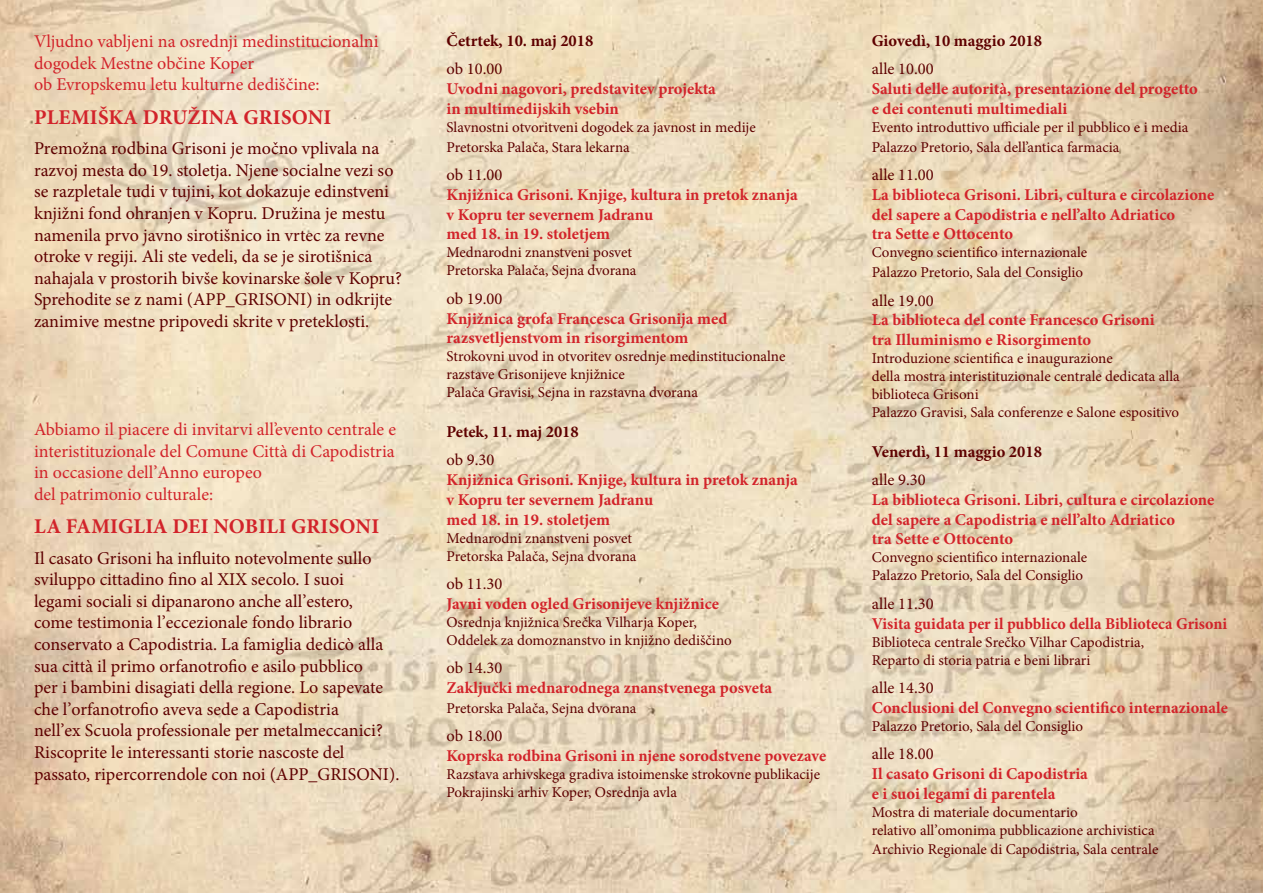
<style>
.page{position:relative;width:1263px;height:893px;background:#fff}
.page>*{position:absolute;margin:0;border:0;box-sizing:border-box;transform-origin:0 0}
.t1{font:700 21px "Minion Pro";letter-spacing:.01em;color:#d2232a}
.t2{font:18px/21.6px "Minion Pro";color:#5e0000}
.t3{font:18px/21.6px "Minion Pro";color:#d2232a}
.t4{font:700 16.5px/19.8px "Minion Pro";color:#d2232a}
.t5{font:16.5px "Minion Pro";color:#5e0000}
.t6{font:700 16.5px "Minion Pro";color:#5e0000}
.t7{font:15px/18px "Minion Pro";color:#5e0000}
</style>
<div class="page">
<img style="left:0;top:0;width:1263px;height:893px">
<p class="t3" style="left:34px;top:31px;width:346px">Vljudno vabljeni na osrednji medinstitucionalni dogodek Mestne občine Koper<br>ob Evropskemu letu kulturne dediščine:</p>
<h1 class="t1" style="left:34px;top:103px;width:299px">Plemiška družina Grisoni</h1>
<p class="t2" style="left:34px;top:138px;width:369px">Premožna rodbina Grisoni je močno vplivala na razvoj mesta do 19. stoletja. Njene socialne vezi so se razpletale tudi v tujini, kot dokazuje edinstveni knjižni fond ohranjen v Kopru. Družina je mestu namenila prvo javno sirotišnico in vrtec za revne otroke v regiji. Ali ste vedeli, da se je sirotišnica nahajala v prostorih bivše kovinarske šole v Kopru?<br>Sprehodite se z nami (APP_GRISONI) in odkrijte zanimive mestne pripovedi skrite v preteklosti.</p>
<p class="t3" style="left:34px;top:418px;width:363px">Abbiamo il piacere di invitarvi all’evento centrale e interistituzionale del Comune Città di Capodistria in occasione dell’Anno europeo<br>del patrimonio culturale:</p>
<h1 class="t1" style="left:34px;top:512px;width:347px">La famiglia dei nobili Grisoni</h1>
<p class="t2" style="left:34px;top:547px;width:367px">Il casato Grisoni ha influito notevolmente sullo sviluppo cittadino fino al XIX secolo. I suoi<br>legami sociali si dipanarono anche all’estero,<br>come testimonia l’eccezionale fondo librario conservato a Capodistria. La famiglia dedicò alla sua città il primo orfanotrofio e asilo pubblico<br>per i bambini disagiati della regione. Lo sapevate che l’orfanotrofio aveva sede a Capodistria<br>nell’ex Scuola professionale per metalmeccanici?<br>Riscoprite le interessanti storie nascoste del passato, ripercorrendole con noi (APP_GRISONI).</p>
<p class="t6" style="left:446px;top:29px;width:148px">Četrtek, 10. maj 2018</p>
<p class="t5" style="left:446px;top:58px;width:57px">ob 10.00</p>
<p class="t4" style="left:446px;top:79px;width:271px">Uvodni nagovori, predstavitev projekta in multimedijskih vsebin</p>
<p class="t7" style="left:446px;top:117px;width:311px;line-height:19.8px">Slavnostni otvoritveni dogodek za javnost in medije<br>Pretorska Palača, Stara lekarna</p>
<p class="t5" style="left:446px;top:164px;width:57px">ob 11.00</p>
<p class="t4" style="left:446px;top:184px;width:353px">Knjižnica Grisoni. Knjige, kultura in pretok znanja v Kopru ter severnem Jadranu<br>med 18. in 19. stoletjem</p>
<p class="t7" style="left:446px;top:244px;width:191px">Mednarodni znanstveni posvet<br>Pretorska Palača, Sejna dvorana</p>
<p class="t5" style="left:446px;top:287px;width:57px">ob 19.00</p>
<p class="t4" style="left:446px;top:308px;width:283px">Knjižnica grofa Francesca Grisonija med razsvetljenstvom in risorgimentom</p>
<p class="t7" style="left:446px;top:348px;width:340px">Strokovni uvod in otvoritev osrednje medinstitucionalne razstave Grisonijeve knjižnice<br>Palača Gravisi, Sejna in razstavna dvorana</p>
<p class="t6" style="left:446px;top:420px;width:134px">Petek, 11. maj 2018</p>
<p class="t5" style="left:446px;top:449px;width:49px">ob 9.30</p>
<p class="t4" style="left:446px;top:470px;width:353px">Knjižnica Grisoni. Knjige, kultura in pretok znanja v Kopru ter severnem Jadranu<br>med 18. in 19. stoletjem</p>
<p class="t7" style="left:446px;top:529px;width:191px">Mednarodni znanstveni posvet<br>Pretorska Palača, Sejna dvorana</p>
<p class="t5" style="left:446px;top:573px;width:57px">ob 11.30</p>
<p class="t4" style="left:446px;top:593px;width:274px">Javni voden ogled Grisonijeve knjižnice</p>
<p class="t7" style="left:446px;top:613px;width:287px">Osrednja knjižnica Srečka Vilharja Koper,<br>Oddelek za domoznanstvo in knjižno dediščino</p>
<p class="t5" style="left:446px;top:657px;width:57px">ob 14.30</p>
<p class="t4" style="left:446px;top:677px;width:327px">Zaključki mednarodnega znanstvenega posveta</p>
<p class="t7" style="left:446px;top:699px;width:191px">Pretorska Palača, Sejna dvorana</p>
<p class="t5" style="left:446px;top:725px;width:57px">ob 18.00</p>
<p class="t4" style="left:446px;top:745px;width:381px">Koprska rodbina Grisoni in njene sorodstvene povezave</p>
<p class="t7" style="left:446px;top:765px;width:375px">Razstava arhivskega gradiva istoimenske strokovne publikacije<br>Pokrajinski arhiv Koper, Osrednja avla</p>
<p class="t6" style="left:872px;top:29px;width:172px">Giovedì, 10 maggio 2018</p>
<p class="t5" style="left:872px;top:58px;width:63px">alle 10.00</p>
<p class="t4" style="left:872px;top:79px;width:328px">Saluti delle autorità, presentazione del progetto e dei contenuti multimediali</p>
<p class="t7" style="left:872px;top:117px;width:318px;line-height:19.8px">Evento introduttivo ufficiale per il pubblico e i media<br>Palazzo Pretorio, Sala dell’antica farmacia</p>
<p class="t5" style="left:872px;top:164px;width:63px">alle 11.00</p>
<p class="t4" style="left:872px;top:184px;width:344px">La biblioteca Grisoni. Libri, cultura e circolazione del sapere a Capodistria e nell’alto Adriatico<br>tra Sette e Ottocento</p>
<p class="t7" style="left:872px;top:243px;width:217px;line-height:19.8px">Convegno scientifico internazionale<br>Palazzo Pretorio, Sala del Consiglio</p>
<p class="t5" style="left:872px;top:289px;width:63px">alle 19.00</p>
<p class="t4" style="left:872px;top:310px;width:284px">La biblioteca del conte Francesco Grisoni tra Illuminismo e Risorgimento</p>
<p class="t7" style="left:872px;top:349px;width:310px">Introduzione scientifica e inaugurazione<br>della mostra interistituzionale centrale dedicata alla biblioteca Grisoni<br>Palazzo Gravisi, Sala conferenze e Salone espositivo</p>
<p class="t6" style="left:872px;top:440px;width:172px">Venerdì, 11 maggio 2018</p>
<p class="t5" style="left:872px;top:469px;width:56px">alle 9.30</p>
<p class="t4" style="left:872px;top:489px;width:344px">La biblioteca Grisoni. Libri, cultura e circolazione del sapere a Capodistria e nell’alto Adriatico<br>tra Sette e Ottocento</p>
<p class="t7" style="left:872px;top:549px;width:217px">Convegno scientifico internazionale<br>Palazzo Pretorio, Sala del Consiglio</p>
<p class="t5" style="left:872px;top:592px;width:63px">alle 11.30</p>
<p class="t4" style="left:872px;top:613px;width:357px">Visita guidata per il pubblico della Biblioteca Grisoni</p>
<p class="t7" style="left:872px;top:633px;width:274px">Biblioteca centrale Srečko Vilhar Capodistria,<br>Reparto di storia patria e beni librari</p>
<p class="t5" style="left:872px;top:677px;width:63px">alle 14.30</p>
<p class="t4" style="left:872px;top:697px;width:358px">Conclusioni del Convegno scientifico internazionale</p>
<p class="t7" style="left:872px;top:717px;width:213px">Palazzo Pretorio, Sala del Consiglio</p>
<p class="t5" style="left:872px;top:743px;width:63px">alle 18.00</p>
<p class="t4" style="left:872px;top:763px;width:218px">Il casato Grisoni di Capodistria e i suoi legami di parentela</p>
<p class="t7" style="left:872px;top:803px;width:284px">Mostra di materiale documentario<br>relativo all’omonima pubblicazione archivistica</p>
<p class="t7" style="left:872px;top:841px;width:288px">Archivio Regionale di Capodistria, Sala centrale</p>
</div>
